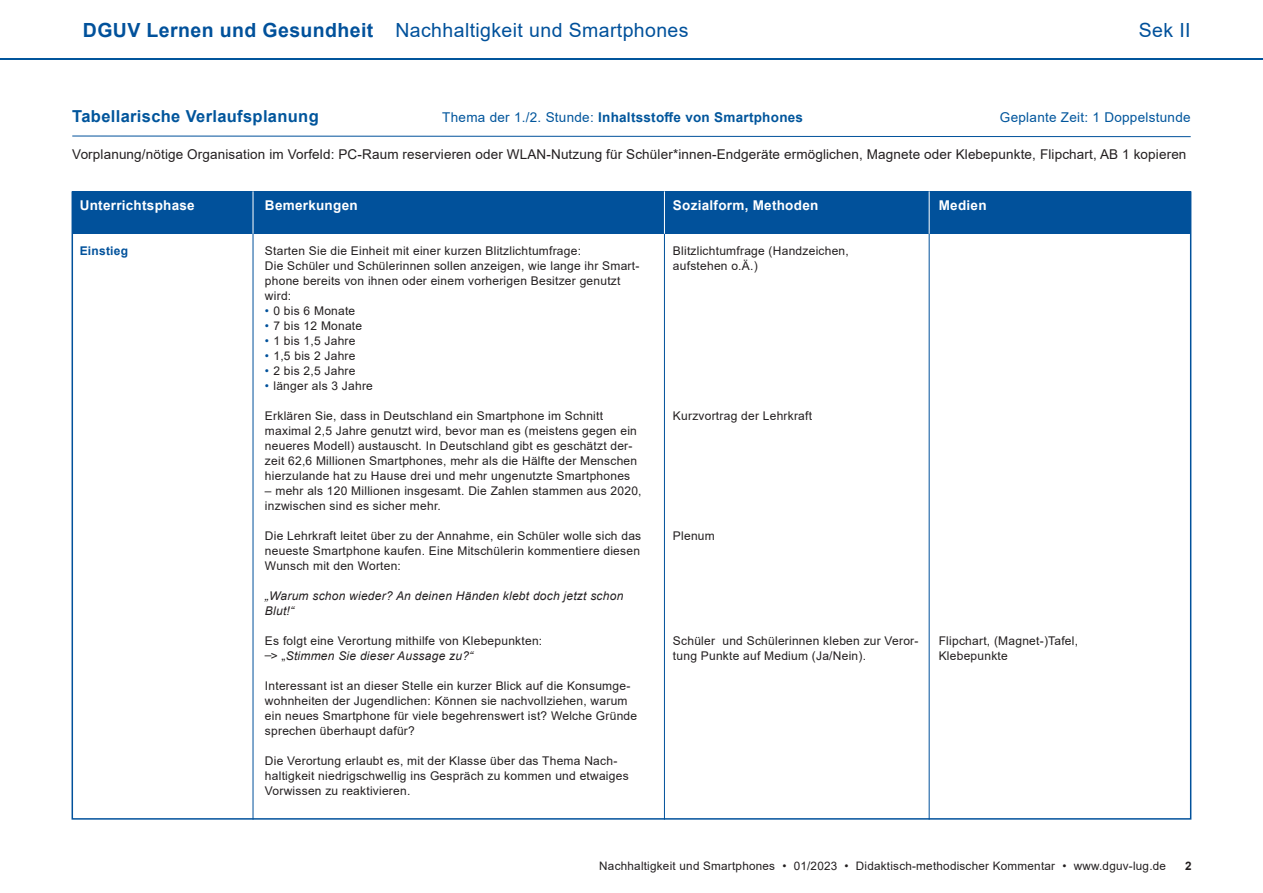
<style>
.page{position:relative;width:1263px;height:893px;background:#fff}
.page>*{position:absolute;margin:0;border:0;box-sizing:border-box;transform-origin:0 0}
.t1{font:19.5px "Arial";letter-spacing:.02em;color:#01519b}
.t2{font:700 16.5px "Arial";letter-spacing:.02em;color:#01559c}
.t3{font:13.5px "Arial";letter-spacing:.01em;color:#231f20}
.t4{font:700 13.5px "Arial";letter-spacing:.02em;color:#fff}
.t5{font:700 13.5px "Arial";letter-spacing:.02em;color:#01559c}
.t6{font:13.5px "Arial";letter-spacing:.02em;color:#01559c}
.t7{font:12px/15px "Arial";letter-spacing:.02em;color:#231f20}
.t8{font:italic 12px/15px "Arial";letter-spacing:.02em;color:#231f20}
.t9{font:700 12px "Arial";letter-spacing:.02em;color:#01519b}
.t10{font:11.7px "Arial";letter-spacing:.02em;color:#231f20}
.t11{font:700 11.7px "Arial";color:#231f20}
.s1{font-weight:700}
.s2{font-weight:400}
.s3{color:#01519b}
.s4{font-style:italic}
</style>
<div class="page">
<hr style="left:0;top:58px;width:1263px;height:2px;background:#01559c">
<div style="left:72px;top:191px;width:1119px;height:43px;background:#01519b"></div>
<hr style="left:253px;top:191px;width:1px;height:43px;background:#fff">
<hr style="left:253px;top:234px;width:1px;height:586px;background:#01519b">
<hr style="left:929px;top:191px;width:1px;height:43px;background:#fff">
<hr style="left:929px;top:234px;width:1px;height:586px;background:#01519b">
<hr style="left:664px;top:191px;width:1px;height:43px;background:#fff">
<hr style="left:664px;top:234px;width:1px;height:586px;background:#01519b">
<svg style="left:72px;top:135px;width:1119px;height:2px"></svg>
<h1 class="t1" style="left:83px;top:16px;width:607px"><span class="s1">DGUV Lernen und Gesundheit</span> Nachhaltigkeit und Smartphones</h1>
<h1 class="t1" style="left:1139px;top:16px;width:53px">Sek II</h1>
<h2 class="t2" style="left:72px;top:105px;width:248px">Tabellarische Verlaufsplanung</h2>
<p class="t5" style="left:442px;top:108px;width:362px"><span class="s2">Thema der 1./2. Stunde:</span> Inhaltsstoffe von Smartphones</p>
<p class="t6" style="left:1000px;top:108px;width:192px">Geplante Zeit: 1 Doppelstunde</p>
<p class="t3" style="left:72px;top:145px;width:1116px">Vorplanung/nötige Organisation im Vorfeld: PC-Raum reservieren oder WLAN-Nutzung für Schüler*innen-Endgeräte ermöglichen, Magnete oder Klebepunkte, Flipchart, AB 1 kopieren</p>
<p class="t4" style="left:939px;top:195px;width:49px">Medien</p>
<p class="t4" style="left:673px;top:195px;width:147px">Sozialform, Methoden</p>
<p class="t7" style="left:673px;top:243px;width:177px">Blitzlichtumfrage (Handzeichen, aufstehen o.Ä.)</p>
<p class="t4" style="left:80px;top:195px;width:117px">Unterrichtsphase</p>
<p class="t9" style="left:80px;top:242px;width:50px">Einstieg</p>
<p class="t4" style="left:265px;top:195px;width:94px">Bemerkungen</p>
<p class="t7" style="left:265px;top:243px;width:376px">Starten Sie die Einheit mit einer kurzen Blitzlichtumfrage:<br>Die Schüler und Schülerinnen sollen anzeigen, wie lange ihr Smart&shy;phone bereits von ihnen oder einem vorherigen Besitzer genutzt wird:</p>
<p class="t7" style="left:265px;top:303px;width:92px"><span class="s3">•</span> 0 bis 6 Monate</p>
<p class="t7" style="left:265px;top:318px;width:99px"><span class="s3">•</span> 7 bis 12 Monate</p>
<p class="t7" style="left:265px;top:333px;width:92px"><span class="s3">•</span> 1 bis 1,5 Jahre</p>
<p class="t7" style="left:265px;top:348px;width:92px"><span class="s3">•</span> 1,5 bis 2 Jahre</p>
<p class="t7" style="left:265px;top:363px;width:92px"><span class="s3">•</span> 2 bis 2,5 Jahre</p>
<p class="t7" style="left:265px;top:378px;width:109px"><span class="s3">•</span> länger als 3 Jahre</p>
<p class="t7" style="left:265px;top:408px;width:374px">Erklären Sie, dass in Deutschland ein Smartphone im Schnitt maximal 2,5 Jahre genutzt wird, bevor man es (meistens gegen ein neueres Modell) austauscht. In Deutschland gibt es geschätzt der&shy;zeit 62,6 Millionen Smartphones, mehr als die Hälfte der Menschen hierzulande hat zu Hause drei und mehr ungenutzte Smartphones</p>
<p class="t7" style="left:265px;top:483px;width:378px">– mehr als 120 Millionen insgesamt. Die Zahlen stammen aus 2020, inzwischen sind es sicher mehr.</p>
<p class="t7" style="left:265px;top:528px;width:378px;text-align:justify">Die Lehrkraft leitet über zu der Annahme, ein Schüler wolle sich das neueste Smartphone kaufen. Eine Mitschülerin kommentiere diesen Wunsch mit den Worten:</p>
<p class="t8" style="left:265px;top:588px;width:360px">„Warum schon wieder? An deinen Händen klebt doch jetzt schon<br>Blut!“</p>
<p class="t7" style="left:265px;top:633px;width:279px">Es folgt eine Verortung mithilfe von Klebepunkten: –&gt; „<span class="s4">Stimmen Sie dieser Aussage zu?“</span></p>
<p class="t7" style="left:265px;top:678px;width:374px">Interessant ist an dieser Stelle ein kurzer Blick auf die Konsumge&shy;wohnheiten der Jugendlichen: Können sie nachvollziehen, warum ein neues Smartphone für viele begehrenswert ist? Welche Gründe sprechen überhaupt dafür?</p>
<p class="t7" style="left:265px;top:753px;width:365px">Die Verortung erlaubt es, mit der Klasse über das Thema Nach&shy;haltigkeit niedrigschwellig ins Gespräch zu kommen und etwaiges<br>Vorwissen zu reaktivieren.</p>
<p class="t7" style="left:673px;top:408px;width:141px">Kurzvortrag der Lehrkraft</p>
<p class="t7" style="left:673px;top:528px;width:43px">Plenum</p>
<p class="t7" style="left:673px;top:633px;width:247px">Schüler und Schülerinnen kleben zur Veror&shy;tung Punkte auf Medium (Ja/Nein).</p>
<p class="t7" style="left:939px;top:633px;width:141px">Flipchart, (Magnet-)Tafel,<br>Klebepunkte</p>
<p class="t10" style="left:599px;top:857px;width:568px">Nachhaltigkeit und Smartphones • 01/2023 • Didaktisch-methodischer Kommentar • www.dguv-lug.de</p>
<p class="t11" style="left:1185px;top:857px;width:8px">2</p>
</div>
